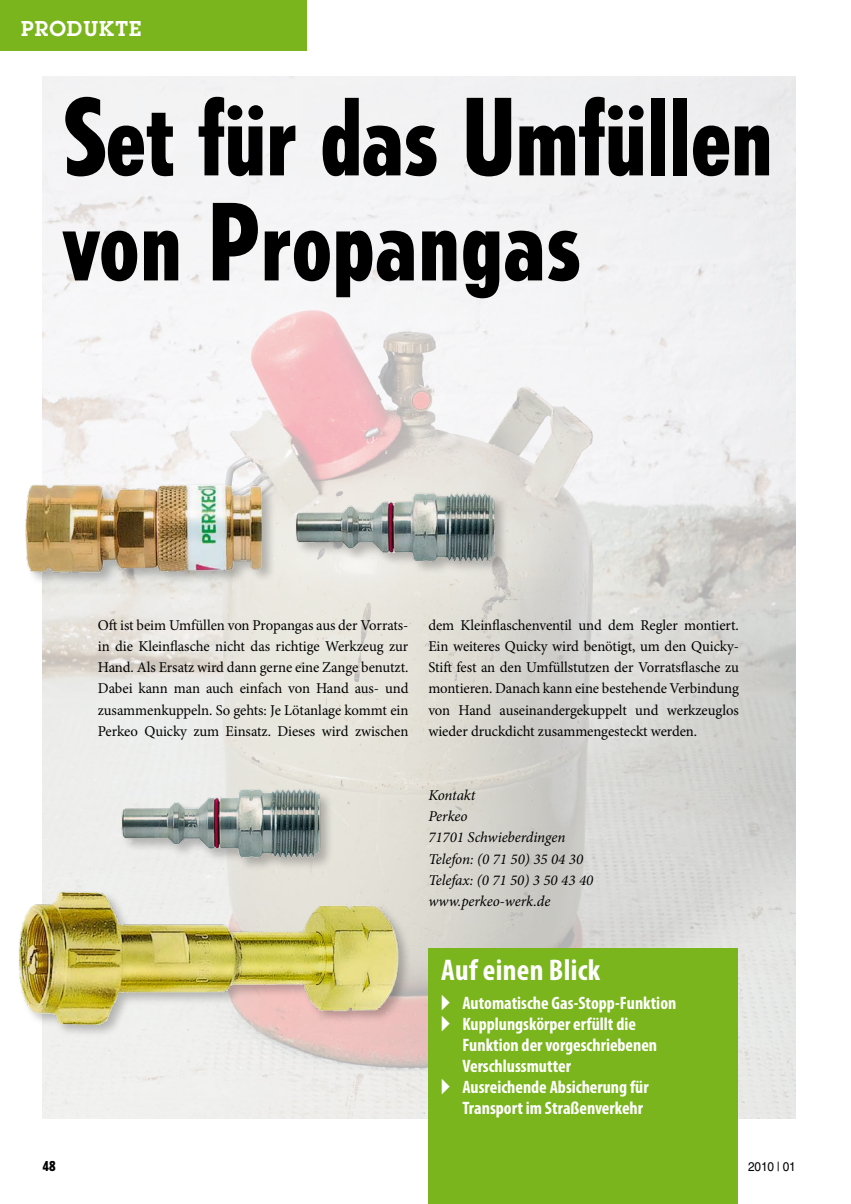
<style>
.page{position:relative;width:851px;height:1204px;background:#fff}
.page>*{position:absolute;margin:0;border:0;box-sizing:border-box;transform-origin:0 0}
.t1{font:800 condensed 105px/105px "Tempo Std";letter-spacing:-.01em;color:#000}
.t2{font:700 condensed 30px "Myriad Pro";letter-spacing:.01em;color:#fff}
.t3{font:600 21px "Lubalin Graph Std";letter-spacing:.05em;color:#fff}
.t4{font:700 condensed 18px/21px "Myriad Pro";color:#fff}
.t5{font:15px/21.3px "Minion Pro";letter-spacing:-.005em;color:#000;text-align:justify}
.t6{font:italic 15px/21.3px "Minion Pro";letter-spacing:-.005em;color:#000}
.t7{font:800 condensed 13.5px "Tempo Std";color:#000}
</style>
<div class="page">
<img style="left:43px;top:77px;width:752px;height:1041px">
<img style="left:25px;top:474px;width:480px;height:134px">
<img style="left:84px;top:778px;width:269px;height:73px">
<div style="left:16px;top:888px;width:398px;height:151px;background:#000;opacity:.25"></div>
<img style="left:16px;top:851px;width:404px;height:177px">
<div style="left:0;top:0;width:306px;height:51px;background:#7ab51d"></div>
<div style="left:428px;top:948px;width:309px;height:255px;background:#7ab51d"></div>
<h3 class="t3" style="left:21px;top:15px;width:121px">PRODUKTE</h3>
<h1 class="t1" style="left:64px;top:84px;width:710px">Set für das Umfüllen von Propangas</h1>
<p class="t5" style="left:98px;top:614px;width:312px">Oft ist beim Umfüllen von Propangas aus der Vorrats&shy;in die Kleinflasche nicht das richtige Werkzeug zur Hand. Als Ersatz wird dann gerne eine Zange benutzt.<br>Dabei kann man auch einfach von Hand aus- und zusammenkuppeln. So gehts: Je Lötanlage kommt ein Perkeo Quicky zum Einsatz. Dieses wird zwischen</p>
<p class="t5" style="left:428px;top:614px;width:312px">dem Kleinflaschenventil und dem Regler montiert.<br>Ein weiteres Quicky wird benötigt, um den Quicky-Stift fest an den Umfüllstutzen der Vorratsflasche zu montieren. Danach kann eine bestehende Verbindung von Hand auseinandergekuppelt und werkzeuglos wieder druckdicht zusammengesteckt werden.</p>
<p class="t6" style="left:428px;top:784px;width:166px">Kontakt<br>Perkeo<br>71701 Schwieberdingen<br>Telefon: (0 71 50) 35 04 30<br>Telefax: (0 71 50) 3 50 43 40 www.perkeo-werk.de</p>
<p class="t7" style="left:43px;top:1157px;width:14px">48</p>
<h2 class="t2" style="left:441px;top:950px;width:160px">Auf einen Blick</h2>
<p class="t4" style="left:441px;top:992px;width:237px">▸ Automatische Gas--Stopp-Funktion ▸ Kupplungskörper erfüllt die</p>
<p class="t4" style="left:462px;top:1034px;width:196px">Funktion der vorgeschriebenen</p>
<p class="t4" style="left:462px;top:1055px;width:110px">Verschlussmutter</p>
<p class="t4" style="left:441px;top:1076px;width:209px">▸ Ausreichende Absicherung für</p>
<p class="t4" style="left:462px;top:1097px;width:182px">Transport im Straßenverkehr</p>
</div>
